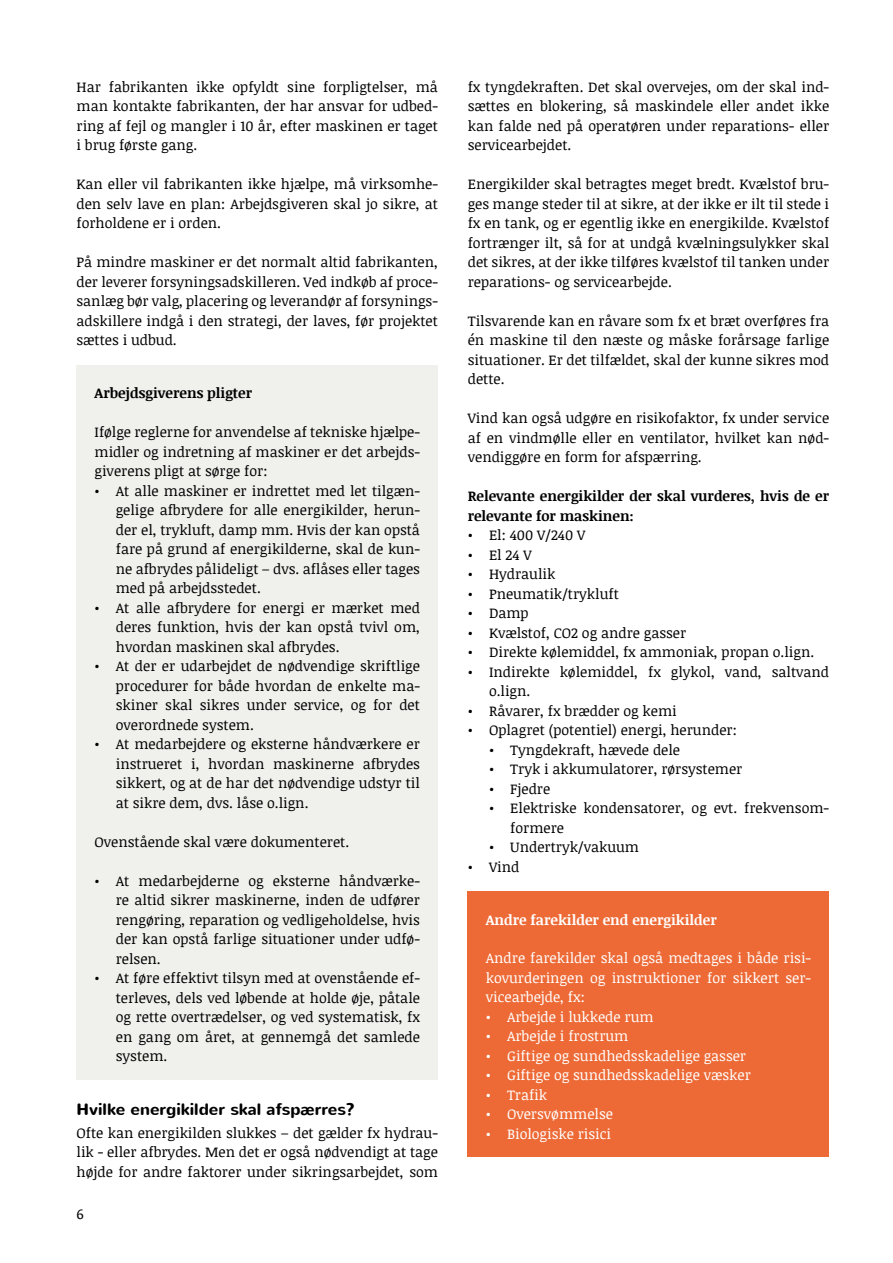
<style>
.page{position:relative;width:893px;height:1263px;background:#fff}
.page>*{position:absolute;margin:0;border:0;box-sizing:border-box;transform-origin:0 0}
.t1{font:700 16.5px "Nunito";color:#000}
.t2{font:14.25px/19.5px "Noticia Text";color:#000;text-align:justify}
.t3{font:14.25px/19.5px "Noticia Text";color:#fff;text-align:justify}
.t4{font:700 14.25px/19.5px "Noticia Text";color:#000}
.t5{font:700 14.25px "Noticia Text";color:#fff}
</style>
<div class="page">
<div style="left:77px;top:365px;width:361px;height:714px;background:#f0f0ed"></div>
<div style="left:468px;top:891px;width:361px;height:266px;background:#ed6a36"></div>
<p class="t2" style="left:77px;top:77px;width:363px">Har fabrikanten ikke opfyldt sine forpligtelser, må man kontakte fabrikanten, der har ansvar for udbed&shy;ring af fejl og mangler i 10 år, efter maskinen er taget i brug første gang.</p>
<p class="t2" style="left:77px;top:174px;width:363px">Kan eller vil fabrikanten ikke hjælpe, må virksomhe&shy;den selv lave en plan: Arbejdsgiveren skal jo sikre, at forholdene er i orden.</p>
<p class="t2" style="left:77px;top:252px;width:363px">På mindre maskiner er det normalt altid fabrikanten, der leverer forsyningsadskilleren. Ved indkøb af proce&shy;sanlæg bør valg, placering og leverandør af forsynings&shy;adskillere indgå i den strategi, der laves, før projektet sættes i udbud.</p>
<p class="t4" style="left:95px;top:383px;width:159px">Arbejdsgiverens pligter</p>
<p class="t2" style="left:95px;top:422px;width:327px">Ifølge reglerne for anvendelse af tekniske hjælpe&shy;midler og indretning af maskiner er det arbejds&shy;giverens pligt at sørge for:</p>
<p class="t2" style="left:116px;top:480px;width:306px;text-indent:-21px">• At alle maskiner er indrettet med let tilgæn&shy;gelige afbrydere for alle energikilder, herun&shy;der el, trykluft, damp mm. Hvis der kan opstå fare på grund af energikilderne, skal de kun&shy;ne afbrydes pålideligt – dvs. aflåses eller tages med på arbejdsstedet.</p>
<p class="t2" style="left:116px;top:597px;width:306px;text-indent:-21px">• At alle afbrydere for energi er mærket med deres funktion, hvis der kan opstå tvivl om, hvordan maskinen skal afbrydes.</p>
<p class="t2" style="left:116px;top:656px;width:306px;text-indent:-21px">• At der er udarbejdet de nødvendige skriftlige procedurer for både hvordan de enkelte ma&shy;skiner skal sikres under service, og for det overordnede system.</p>
<p class="t2" style="left:116px;top:734px;width:306px;text-indent:-21px">• At medarbejdere og eksterne håndværkere er instrueret i, hvordan maskinerne afbrydes sikkert, og at de har det nødvendige udstyr til at sikre dem, dvs. låse o.lign.</p>
<p class="t2" style="left:95px;top:831px;width:256px">Ovenstående skal være dokumenteret.</p>
<p class="t2" style="left:116px;top:870px;width:306px;text-indent:-21px">• At medarbejderne og eksterne håndværke&shy;re altid sikrer maskinerne, inden de udfører rengøring, reparation og vedligeholdelse, hvis der kan opstå farlige situationer under udfø&shy;relsen.</p>
<p class="t2" style="left:116px;top:968px;width:306px;text-indent:-21px">• At føre effektivt tilsyn med at ovenstående ef&shy;terleves, dels ved løbende at holde øje, påtale og rette overtrædelser, og ved systematisk, fx en gang om året, at gennemgå det samlede system.</p>
<p class="t1" style="left:77px;top:1098px;width:280px">Hvilke energikilder skal afspærres?</p>
<p class="t2" style="left:77px;top:1122px;width:363px">Ofte kan energikilden slukkes – det gælder fx hydrau&shy;lik - eller afbrydes. Men det er også nødvendigt at tage højde for andre faktorer under sikringsarbejdet, som</p>
<p class="t2" style="left:77px;top:1203px;width:9px">6</p>
<p class="t2" style="left:468px;top:77px;width:363px">fx tyngdekraften. Det skal overvejes, om der skal ind&shy;sættes en blokering, så maskindele eller andet ikke kan falde ned på operatøren under reparations- eller servicearbejdet.</p>
<p class="t2" style="left:468px;top:174px;width:363px">Energikilder skal betragtes meget bredt. Kvælstof bru&shy;ges mange steder til at sikre, at der ikke er ilt til stede i fx en tank, og er egentlig ikke en energikilde. Kvælstof fortrænger ilt, så for at undgå kvælningsulykker skal det sikres, at der ikke tilføres kvælstof til tanken under reparations- og servicearbejde.</p>
<p class="t2" style="left:468px;top:311px;width:363px">Tilsvarende kan en råvare som fx et bræt overføres fra én maskine til den næste og måske forårsage farlige situationer. Er det tilfældet, skal der kunne sikres mod dette.</p>
<p class="t2" style="left:468px;top:408px;width:363px">Vind kan også udgøre en risikofaktor, fx under service af en vindmølle eller en ventilator, hvilket kan nød&shy;vendiggøre en form for afspærring.</p>
<p class="t4" style="left:468px;top:486px;width:363px">Relevante energikilder der skal vurderes, hvis de er relevante for maskinen:</p>
<p class="t2" style="left:468px;top:525px;width:119px">• El: 400 V/240 V</p>
<p class="t2" style="left:468px;top:545px;width:65px">• El 24 V</p>
<p class="t2" style="left:468px;top:564px;width:89px">• Hydraulik</p>
<p class="t2" style="left:468px;top:584px;width:153px">• Pneumatik/trykluft</p>
<p class="t2" style="left:468px;top:603px;width:62px">• Damp</p>
<p class="t2" style="left:468px;top:623px;width:220px">• Kvælstof, CO2 og andre gasser</p>
<p class="t2" style="left:468px;top:642px;width:348px">• Direkte kølemiddel, fx ammoniak, propan o.lign.</p>
<p class="t2" style="left:489px;top:661px;width:342px;text-indent:-21px">• Indirekte kølemiddel, fx glykol, vand, saltvand o.lign.</p>
<p class="t2" style="left:468px;top:700px;width:211px">• Råvarer, fx brædder og kemi</p>
<p class="t2" style="left:468px;top:720px;width:271px">• Oplagret (potentiel) energi, herunder:</p>
<p class="t2" style="left:489px;top:739px;width:193px">• Tyngdekraft, hævede dele</p>
<p class="t2" style="left:489px;top:759px;width:255px">• Tryk i akkumulatorer, rørsystemer</p>
<p class="t2" style="left:489px;top:778px;width:63px">• Fjedre</p>
<p class="t2" style="left:510px;top:798px;width:320px;text-indent:-21px">• Elektriske kondensatorer, og evt. frekvensom&shy;formere</p>
<p class="t2" style="left:489px;top:837px;width:152px">• Undertryk/vakuum</p>
<p class="t2" style="left:468px;top:856px;width:53px">• Vind</p>
<p class="t5" style="left:486px;top:909px;width:233px">Andre farekilder end energikilder</p>
<p class="t3" style="left:486px;top:948px;width:327px">Andre farekilder skal også medtages i både risi&shy;kovurderingen og instruktioner for sikkert ser&shy;vicearbejde, fx:</p>
<p class="t3" style="left:486px;top:1006px;width:169px">• Arbejde i lukkede rum</p>
<p class="t3" style="left:486px;top:1026px;width:144px">• Arbejde i frostrum</p>
<p class="t3" style="left:486px;top:1045px;width:262px">• Giftige og sundhedsskadelige gasser</p>
<p class="t3" style="left:486px;top:1065px;width:267px">• Giftige og sundhedsskadelige væsker</p>
<p class="t3" style="left:486px;top:1084px;width:63px">• Trafik</p>
<p class="t3" style="left:486px;top:1104px;width:129px">• Oversvømmelse</p>
<p class="t3" style="left:486px;top:1123px;width:127px">• Biologiske risici</p>
</div>
